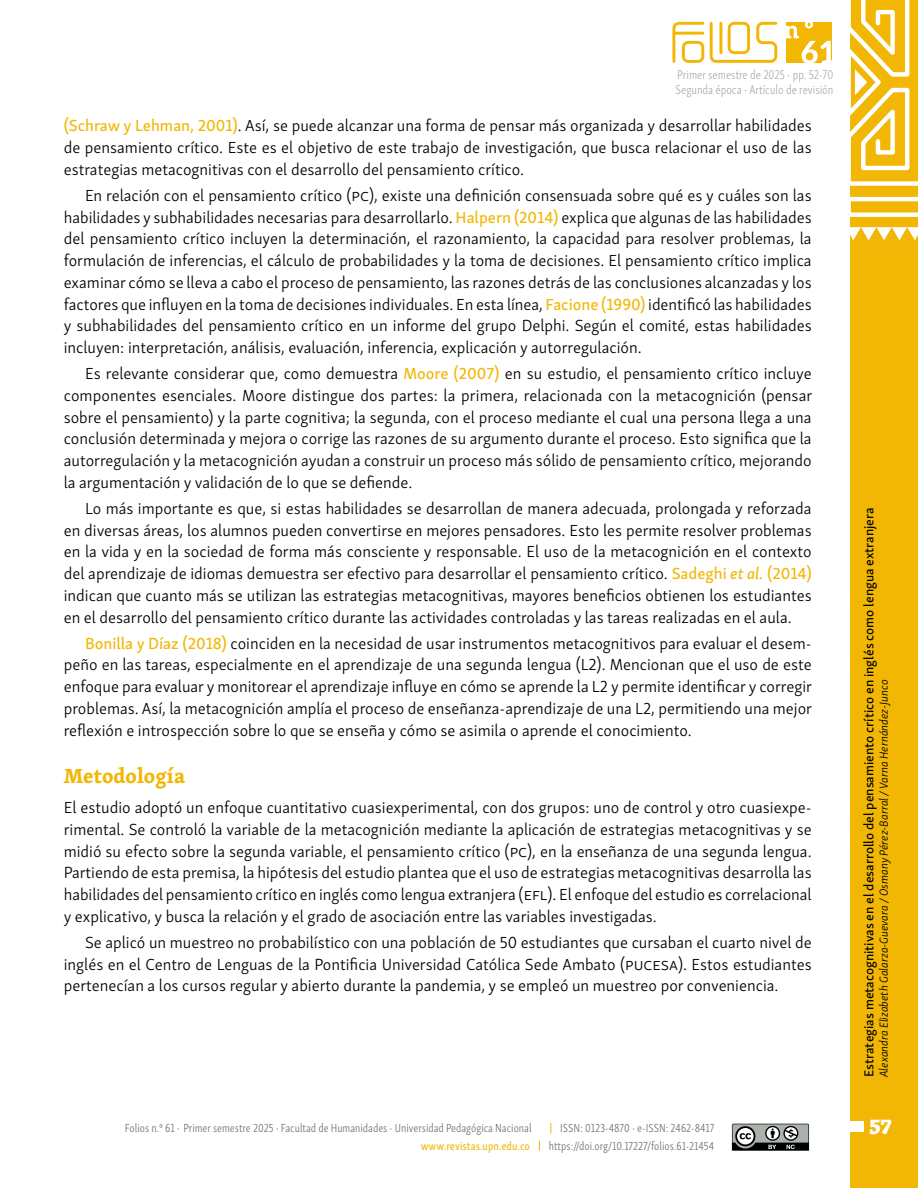
<style>
.page{position:relative;width:918px;height:1188px;background:#fff}
.page>*{position:absolute;margin:0;border:0;box-sizing:border-box;transform-origin:0 0}
.t1{font:800 22.5px "Skolar Latin";color:#fff}
.Subtítulo_1{font:700 21px "Skolar Latin";color:#f2b705}
.Parrafo_sangria{font:300 16.5px/21.8px "Skolar Sans PE";color:#000;text-align:justify}
.Parrafo_inicial{font:300 16.5px/21.8px "Skolar Sans PE";color:#000;text-align:justify}
.t2{font:13.5px "Skolar Sans PE Me";color:#000}
.t3{font:12.9px/15.5px "Skolar Sans Latn Cp El";color:#939598}
.t4{font:300 12px "Skolar Sans Latn Cp";color:#6d6e71}
.t5{font:italic 300 12px "Skolar Sans PE";color:#000}
.t6{font:12px "Skolar Sans Latn Cp Me";color:#f2b705}
.s1{font-family:"Skolar Sans PE Me";font-weight:400;color:#f2b705}
.s2{font-family:"Skolar Sans PE Me It";font-weight:400;color:#f2b705}
</style>
<div class="page">
<div style="left:850px;top:0;width:68px;height:1188px;background:#f2b705"></div>
<svg style="left:850px;top:0;width:68px;height:241px"></svg>
<svg style="left:672px;top:22px;width:32px;height:41px"></svg>
<svg style="left:710px;top:22px;width:67px;height:41px"></svg>
<svg style="left:732px;top:1124px;width:77px;height:27px;background:#737774"></svg>
<div style="left:849px;top:1121px;width:14px;height:11px;background:#fff"></div>
<svg style="left:786px;top:22px;width:46px;height:41px"></svg>
<p class="t3" style="left:676px;top:66px;width:159px">Primer semestre de 2025 ▪ pp. 52-70<br>Segunda época ▪ Artículo de revisión</p>
<p class="Parrafo_sangria" style="left:64px;top:114px;width:749px"><span class="s1">(Schraw y Lehman, 2001)</span>. Así, se puede alcanzar una forma de pensar más organizada y desarrollar habilidades de pensamiento crítico. Este es el objetivo de este trabajo de investigación, que busca relacionar el uso de las estrategias metacognitivas con el desarrollo del pensamiento crítico.</p>
<p class="Parrafo_sangria" style="left:64px;top:183px;width:749px;text-indent:21px">En relación con el pensamiento crítico (pc), existe una definición consensuada sobre qué es y cuáles son las habilidades y subhabilidades necesarias para desarrollarlo. <span class="s1">Halpern (2014)</span> explica que algunas de las habilidades del pensamiento crítico incluyen la determinación, el razonamiento, la capacidad para resolver problemas, la formulación de inferencias, el cálculo de probabilidades y la toma de decisiones. El pensamiento crítico implica examinar cómo se lleva a cabo el proceso de pensamiento, las razones detrás de las conclusiones alcanzadas y los factores que influyen en la toma de decisiones individuales. En esta línea, <span class="s1">Facione (1990)</span> identificó las habilidades y subhabilidades del pensamiento crítico en un informe del grupo Delphi. Según el comité, estas habilidades incluyen: interpretación, análisis, evaluación, inferencia, explicación y autorregulación.</p>
<p class="Parrafo_sangria" style="left:64px;top:362px;width:750px;text-indent:21px">Es relevante considerar que, como demuestra <span class="s1">Moore (2007)</span> en su estudio, el pensamiento crítico incluye componentes esenciales. Moore distingue dos partes: la primera, relacionada con la metacognición (pensar sobre el pensamiento) y la parte cognitiva; la segunda, con el proceso mediante el cual una persona llega a una conclusión determinada y mejora o corrige las razones de su argumento durante el proceso. Esto significa que la autorregulación y la metacognición ayudan a construir un proceso más sólido de pensamiento crítico, mejorando la argumentación y validación de lo que se defiende.</p>
<p class="Parrafo_sangria" style="left:64px;top:496px;width:749px;text-indent:21px">Lo más importante es que, si estas habilidades se desarrollan de manera adecuada, prolongada y reforzada en diversas áreas, los alumnos pueden convertirse en mejores pensadores. Esto les permite resolver problemas en la vida y en la sociedad de forma más consciente y responsable. El uso de la metacognición en el contexto del aprendizaje de idiomas demuestra ser efectivo para desarrollar el pensamiento crítico. <span class="s1">Sadeghi</span> <span class="s2">et al.</span> <span class="s1">(2014) </span>indican que cuanto más se utilizan las estrategias metacognitivas, mayores beneficios obtienen los estudiantes en el desarrollo del pensamiento crítico durante las actividades controladas y las tareas realizadas en el aula.</p>
<p class="Parrafo_sangria" style="left:64px;top:631px;width:750px;text-indent:21px"><span class="s1">Bonilla y Díaz (2018)</span> coinciden en la necesidad de usar instrumentos metacognitivos para evaluar el desem&shy;peño en las tareas, especialmente en el aprendizaje de una segunda lengua (L2). Mencionan que el uso de este enfoque para evaluar y monitorear el aprendizaje influye en cómo se aprende la L2 y permite identificar y corregir problemas. Así, la metacognición amplía el proceso de enseñanza-aprendizaje de una L2, permitiendo una mejor reflexión e introspección sobre lo que se enseña y cómo se asimila o aprende el conocimiento.</p>
<p class="Subtítulo_1" style="left:64px;top:759px;width:123px">Metodología</p>
<p class="Parrafo_inicial" style="left:64px;top:796px;width:749px">El estudio adoptó un enfoque cuantitativo cuasiexperimental, con dos grupos: uno de control y otro cuasiexpe&shy;rimental. Se controló la variable de la metacognición mediante la aplicación de estrategias metacognitivas y se midió su efecto sobre la segunda variable, el pensamiento crítico (pc), en la enseñanza de una segunda lengua.<br>Partiendo de esta premisa, la hipótesis del estudio plantea que el uso de estrategias metacognitivas desarrolla las habilidades del pensamiento crítico en inglés como lengua extranjera (efl). El enfoque del estudio es correlacional y explicativo, y busca la relación y el grado de asociación entre las variables investigadas.</p>
<p class="Parrafo_sangria" style="left:64px;top:930px;width:749px;text-indent:21px">Se aplicó un muestreo no probabilístico con una población de 50 estudiantes que cursaban el cuarto nivel de inglés en el Centro de Lenguas de la Pontificia Universidad Católica Sede Ambato (pucesa). Estos estudiantes pertenecían a los cursos regular y abierto durante la pandemia, y se empleó un muestreo por conveniencia.</p>
<p class="t2" style="left:858px;top:1077px;width:571px;rotate:-90deg">Estrategias metacognitivas en el desarrollo del pensamiento crítico en inglés como lengua extranjera</p>
<p class="t5" style="left:875px;top:1077px;width:399px;rotate:-90deg">Alexandra Elizabeth Galarza-Guevara / Osmany Pérez-Barral / Varna Hernández-Junco</p>
<p class="t4" style="left:125px;top:1119px;width:408px">Folios n.º 61 ▪ Primer semestre 2025 ▪ Facultad de Humanidades ▪ Universidad Pedagógica Nacional</p>
<p class="t4" style="left:560px;top:1119px;width:156px">ISSN: 0123-4870 ▪ e-ISSN: 2462-8417</p>
<h1 class="t1" style="left:869px;top:1107px;width:24px">57</h1>
<p class="t6" style="left:421px;top:1136px;width:111px">www.revistas.upn.edu.co</p>
<p class="t4" style="left:549px;top:1137px;width:167px">https://doi.org/10.17227/folios.61-21454</p>
</div>
